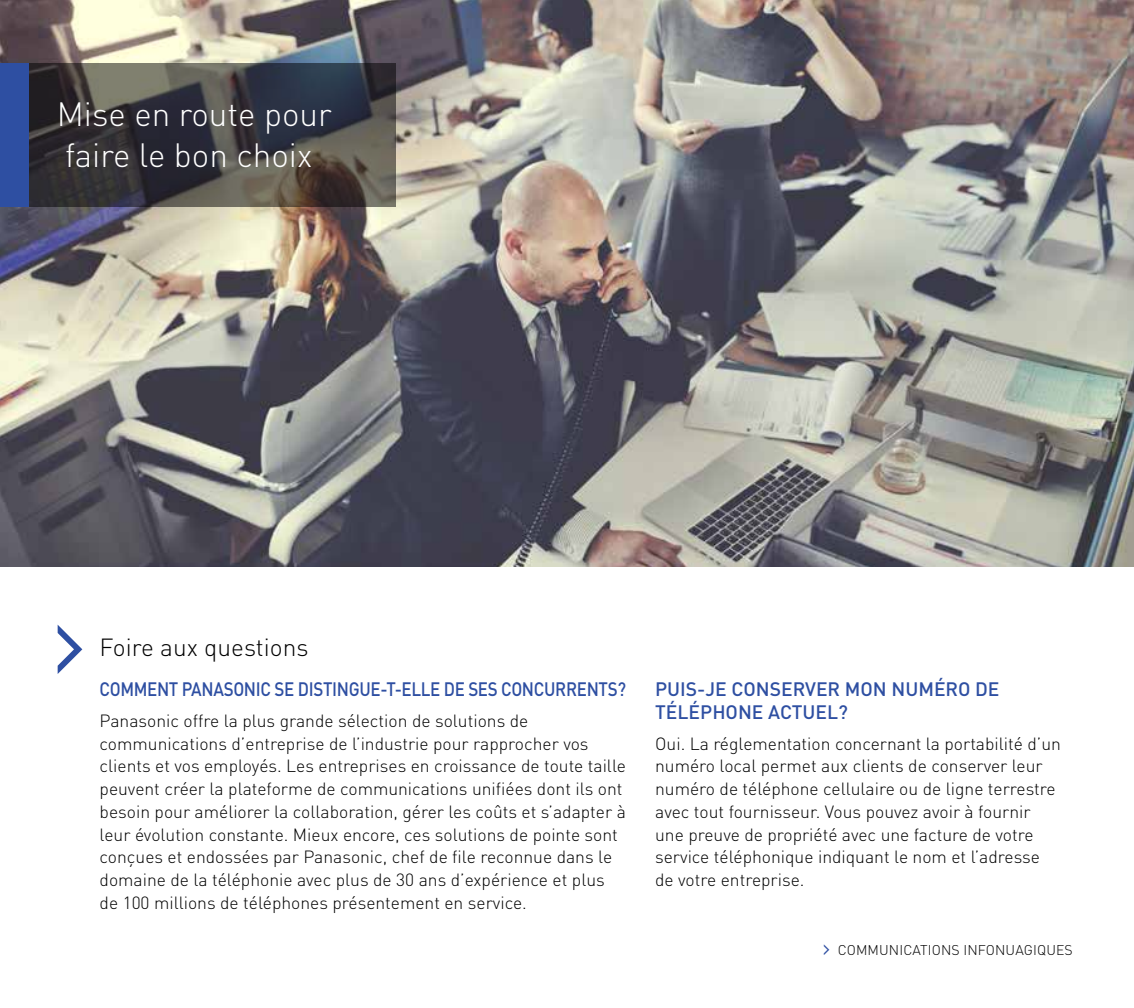
<style>
.page{position:relative;width:1134px;height:1008px;background:#fff}
.page>*{position:absolute;margin:0;border:0;box-sizing:border-box;transform-origin:0 0}
.t1{font:300 126px "DINOT";color:#2e4fa2}
.t2{font:300 33.25px/40.9px "DINOT";color:#fff}
.t3{font:300 24.5px "DINOT";color:#000}
.t4{font:500 19.25px "DINOT";letter-spacing:-.02em;color:#2e4fa2;scale:.88 1}
.t5{font:500 19.25px/22.8px "DINOT";color:#2e4fa2}
.t6{font:300 17.5px/22.8px "DINOT";color:#000}
.t7{font:300 14px "DINOT";letter-spacing:.01em;color:#000}
.s1{font-size:27.3px;color:#2e4fa2}
</style>
<div class="page">
<img style="left:0;top:0;width:1134px;height:567px">
<svg style="left:28px;top:63px;width:368px;height:144px;background:#424042"></svg>
<div style="left:0;top:63px;width:28px;height:144px;background:#2e4fa2"></div>
<h2 class="t2" style="left:57px;top:93px;width:276px">Mise en route pour faire le bon choix</h2>
<h1 class="t1" style="left:47px;top:560px;width:42px">›</h1>
<h3 class="t3" style="left:100px;top:632px;width:210px">Foire aux questions</h3>
<p class="t4" style="left:100px;top:677px;width:600px">COMMENT PANASONIC SE DISTINGUE-T-ELLE DE SES CONCURRENTS?</p>
<p class="t6" style="left:100px;top:709px;width:528px">Panasonic offre la plus grande sélection de solutions de communications d’entreprise de l’industrie pour rapprocher vos clients et vos employés. Les entreprises en croissance de toute taille peuvent créer la plateforme de communications unifiées dont ils ont besoin pour améliorer la collaboration, gérer les coûts et s’adapter à leur évolution constante. Mieux encore, ces solutions de pointe sont conçues et endossées par Panasonic, chef de file reconnue dans le domaine de la téléphonie avec plus de 30 ans d’expérience et plus de 100 millions de téléphones présentement en service.</p>
<p class="t5" style="left:655px;top:677px;width:346px">PUIS-JE CONSERVER MON NUMÉRO DE<br>TÉLÉPHONE ACTUEL?</p>
<p class="t6" style="left:655px;top:732px;width:407px">Oui. La réglementation concernant la portabilité d’un numéro local permet aux clients de conserver leur numéro de téléphone cellulaire ou de ligne terrestre avec tout fournisseur. Vous pouvez avoir à fournir une preuve de propriété avec une facture de votre service téléphonique indiquant le nom et l’adresse de votre entreprise.</p>
<p class="t7" style="left:822px;top:941px;width:252px"><span class="s1">›</span> COMMUNICATIONS INFONUAGIQUES</p>
</div>
